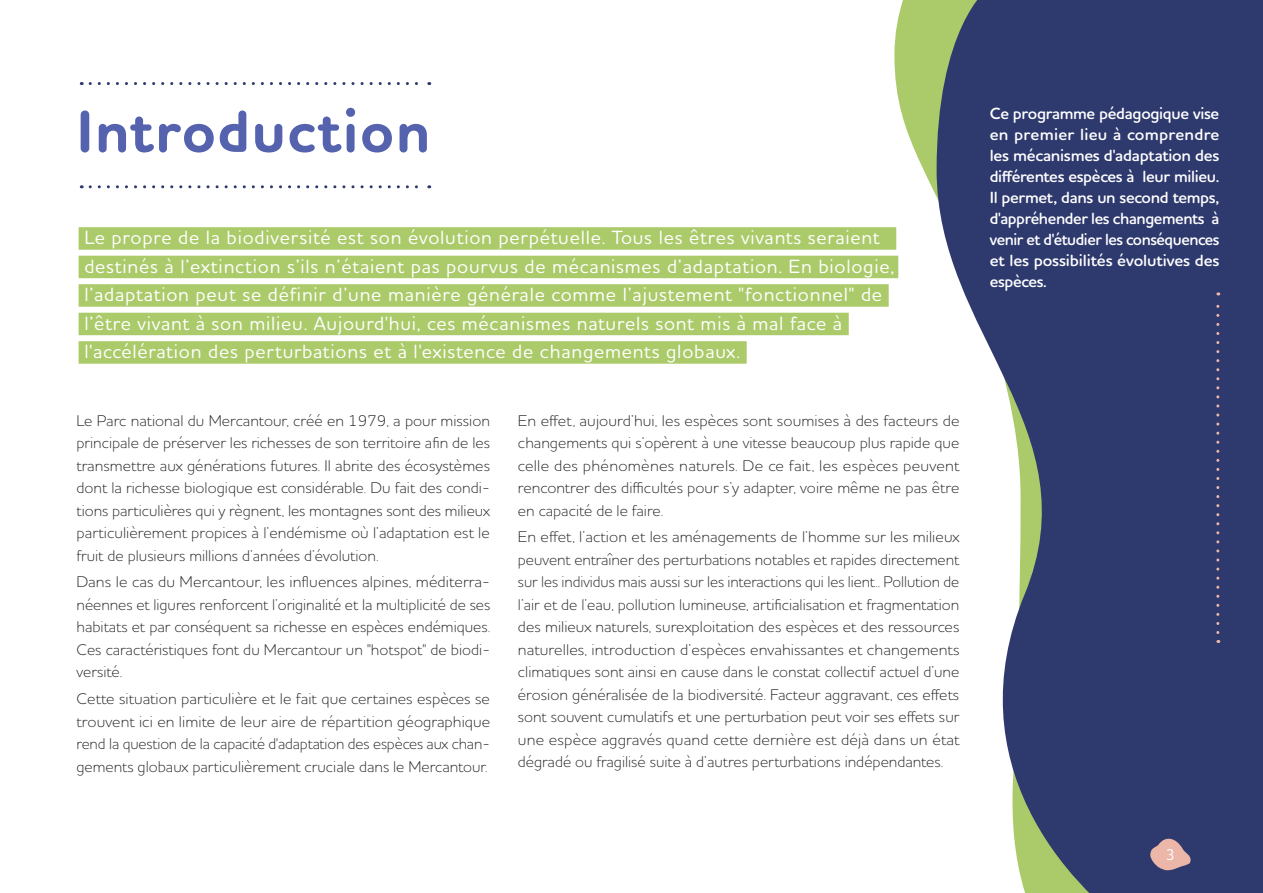
<style>
.page{position:relative;width:1263px;height:893px;background:#fff}
.page>*{position:absolute;margin:0;border:0;box-sizing:border-box;transform-origin:0 0}
.t1{font:700 60px "Houschka Rounded";letter-spacing:.025em;color:#5563ae}
.t2{font:500 19.5px/28.5px "Houschka Rounded";letter-spacing:.04em;color:#fff}
.t3{font:600 16.5px/21px "Houschka Rounded";letter-spacing:-.005em;color:#fff;text-align:justify}
.t4{font:300 15.75px/22.5px "Houschka Rounded";color:#231f20;text-align:justify}
.t5{font:500 15.75px "Houschka Rounded";color:#fff}
</style>
<div class="page">
<svg style="left:894px;top:0;width:42px;height:279px"></svg>
<svg style="left:936px;top:0;width:327px;height:893px;background:#515b83"></svg>
<div style="left:79px;top:227px;width:817px;height:23px;background:#abca6a"></div>
<div style="left:79px;top:256px;width:819px;height:22px;background:#abca6a"></div>
<div style="left:79px;top:284px;width:810px;height:23px;background:#abca6a"></div>
<div style="left:79px;top:313px;width:770px;height:22px;background:#abca6a"></div>
<div style="left:79px;top:341px;width:668px;height:23px;background:#abca6a"></div>
<svg style="left:90px;top:185px;width:340px;height:3px"></svg>
<svg style="left:1216px;top:292px;width:3px;height:341px"></svg>
<svg style="left:90px;top:82px;width:340px;height:3px"></svg>
<svg style="left:1150px;top:835px;width:40px;height:35px"></svg>
<h1 class="t1" style="left:77px;top:93px;width:355px">Introduction</h1>
<p class="t2" style="left:84px;top:223px;width:811px">Le propre de la biodiversité est son évolution perpétuelle. Tous les êtres vivants seraient destinés à l’extinction s’ils n’étaient pas pourvus de mécanismes d’adaptation. En biologie, l’adaptation peut se définir d’une manière générale comme l’ajustement "fonctionnel" de l’être vivant à son milieu. Aujourd'hui, ces mécanismes naturels sont mis à mal face à l'accélération des perturbations et à l'existence de changements globaux.</p>
<p class="t4" style="left:77px;top:408px;width:415px">Le Parc national du Mercantour, créé en 1979, a pour mission principale de préserver les richesses de son territoire afin de les transmettre aux générations futures. Il abrite des écosystèmes dont la richesse biologique est considérable. Du fait des condi&shy;tions particulières qui y règnent, les montagnes sont des milieux particulièrement propices à l’endémisme où l’adaptation est le fruit de plusieurs millions d’années d’évolution.</p>
<p class="t4" style="left:77px;top:570px;width:415px">Dans le cas du Mercantour, les influences alpines, méditerra&shy;néennes et ligures renforcent l’originalité et la multiplicité de ses habitats et par conséquent sa richesse en espèces endémiques.<br>Ces caractéristiques font du Mercantour un "hotspot" de biodi&shy;versité.</p>
<p class="t4" style="left:77px;top:687px;width:415px">Cette situation particulière et le fait que certaines espèces se trouvent ici en limite de leur aire de répartition géographique rend la question de la capacité d'adaptation des espèces aux chan&shy;gements globaux particulièrement cruciale dans le Mercantour.</p>
<p class="t4" style="left:518px;top:408px;width:443px">En effet, aujourd’hui, les espèces sont soumises à des facteurs de changements qui s’opèrent à une vitesse beaucoup plus rapide que celle des phénomènes naturels. De ce fait, les espèces peuvent rencontrer des difficultés pour s’y adapter, voire même ne pas être en capacité de le faire.</p>
<p class="t4" style="left:518px;top:525px;width:443px">En effet, l’action et les aménagements de l’homme sur les milieux peuvent entraîner des perturbations notables et rapides directement sur les individus mais aussi sur les interactions qui les lient.. Pollution de l’air et de l’eau, pollution lumineuse, artificialisation et fragmentation des milieux naturels, surexploitation des espèces et des ressources naturelles, introduction d’espèces envahissantes et changements climatiques sont ainsi en cause dans le constat collectif actuel d’une érosion généralisée de la biodiversité. Facteur aggravant, ces effets sont souvent cumulatifs et une perturbation peut voir ses effets sur une espèce aggravés quand cette dernière est déjà dans un état dégradé ou fragilisé suite à d’autres perturbations indépendantes.</p>
<p class="t3" style="left:990px;top:103px;width:231px">Ce programme pédagogique vise en premier lieu à comprendre les mécanismes d'adaptation des différentes espèces à leur milieu.<br>Il permet, dans un second temps, d'appréhender les changements à venir et d'étudier les conséquences et les possibilités évolutives des espèces.</p>
<p class="t5" style="left:1166px;top:845px;width:11px">3</p>
</div>
